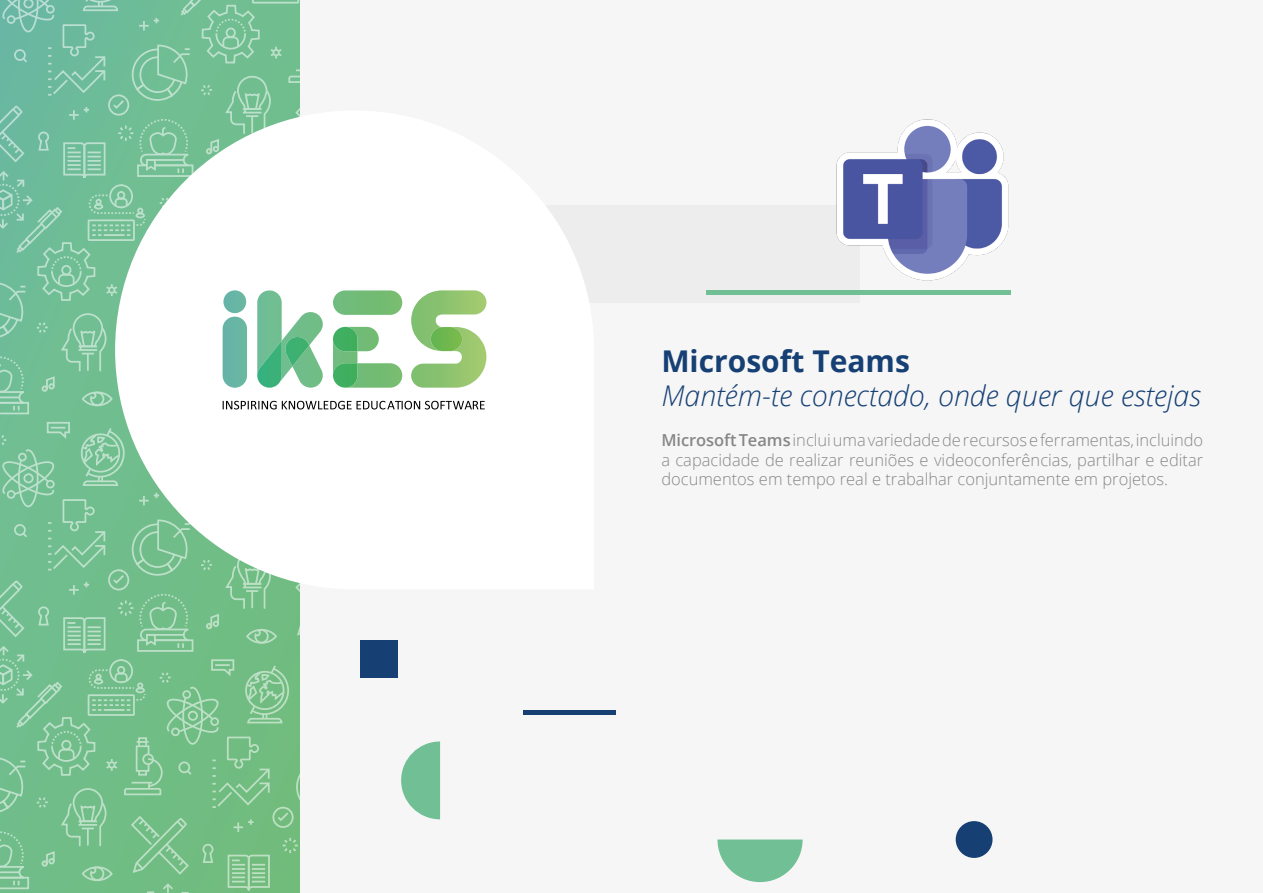
<style>
.page{position:relative;width:1263px;height:893px;background:#fff}
.page>*{position:absolute;margin:0;border:0;box-sizing:border-box;transform-origin:0 0}
.t1{font:700 30px "Open Sans";color:#164074}
.t2{font:italic 300 28.5px "Open Sans";color:#164074}
.t3{font:300 16.5px/19.8px "Open Sans";color:#878787;text-align:justify}
.s1{font-weight:600}
</style>
<div class="page">
<svg style="left:0;top:0;width:300px;height:893px;background:#77c093"></svg>
<div style="left:301px;top:0;width:962px;height:893px;background:#f6f6f6"></div>
<svg style="left:401px;top:741px;width:39px;height:78px"></svg>
<div style="left:523px;top:710px;width:92px;height:5px;background:#164074"></div>
<div style="left:360px;top:640px;width:38px;height:38px;background:#164074"></div>
<div style="left:956px;top:821px;width:36px;height:37px;background:#164074;border-radius:50%"></div>
<svg style="left:717px;top:839px;width:86px;height:43px"></svg>
<div style="left:293px;top:205px;width:567px;height:97px;background:#ededed"></div>
<svg style="left:115px;top:110px;width:474px;height:479px;fill:#fff"></svg>
<div style="left:333px;top:290px;width:69px;height:25px;background:#71bc75;border-radius:12px"></div>
<svg style="left:333px;top:327px;width:69px;height:61px"></svg>
<img style="left:333px;top:363px;width:24px;height:25px">
<svg style="left:257px;top:290px;width:66px;height:98px"></svg>
<img style="left:285px;top:337px;width:24px;height:29px">
<div style="left:223px;top:317px;width:24px;height:71px;background:#67b5a4;border-radius:12px"></div>
<svg style="left:411px;top:290px;width:75px;height:98px"></svg>
<img style="left:431px;top:327px;width:31px;height:24px">
<svg style="left:223px;top:290px;width:23px;height:23px"></svg>
<svg style="left:223px;top:401px;width:262px;height:8px"></svg>
<div style="left:706px;top:290px;width:305px;height:5px;background:#71bf94"></div>
<img style="left:836px;top:119px;width:173px;height:162px">
<h1 class="t1" style="left:661px;top:340px;width:250px">Microsoft Teams</h1>
<h2 class="t2" style="left:661px;top:376px;width:541px">Mantém-te conectado, onde quer que estejas</h2>
<p class="t3" style="left:661px;top:429px;width:543px"><span class="s1">Microsoft Teams</span> inclui uma variedade de recursos e ferramentas, incluindo a capacidade de realizar reuniões e videoconferências, partilhar e editar documentos em tempo real e trabalhar conjuntamente em projetos.</p>
</div>
